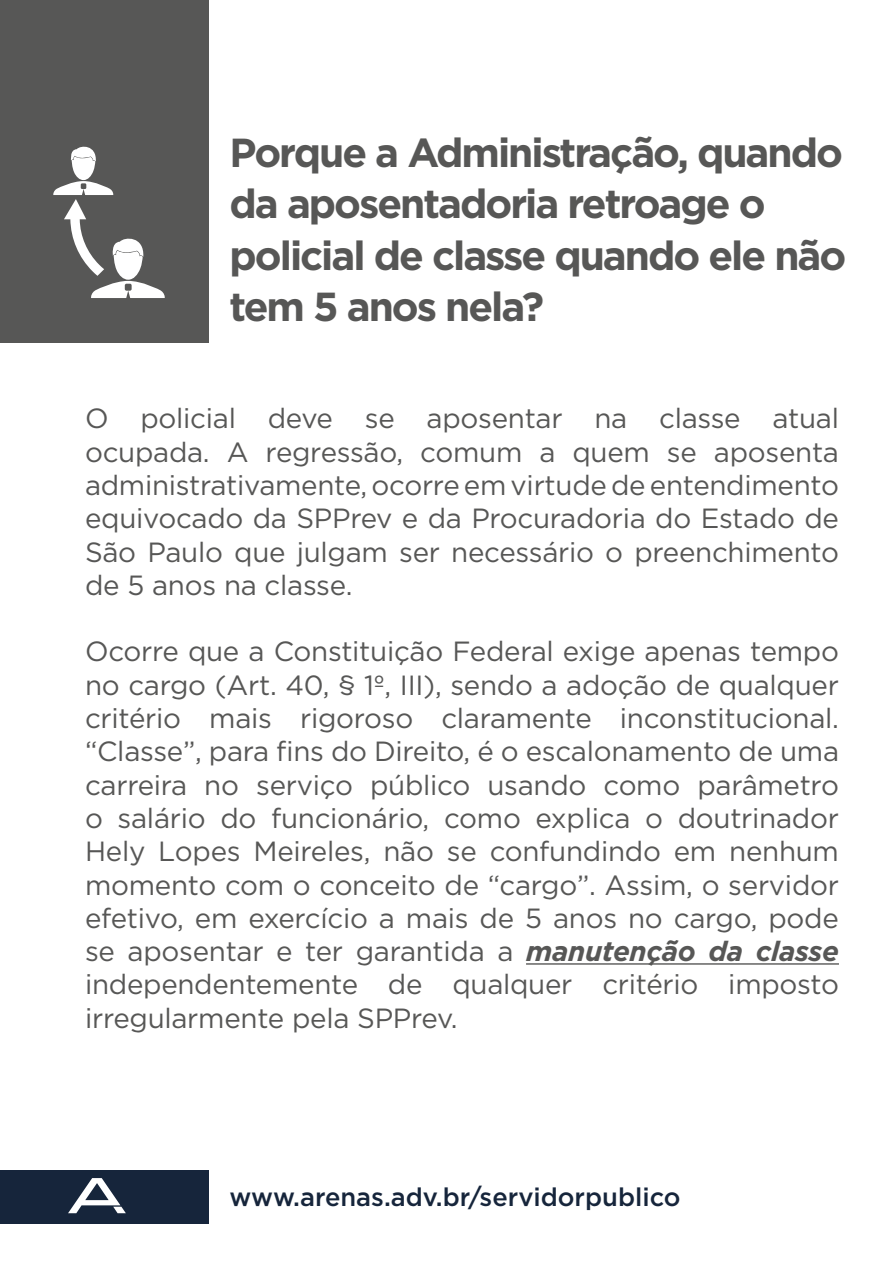
<style>
.page{position:relative;width:893px;height:1263px;background:#fff}
.page>*{position:absolute;margin:0;border:0;box-sizing:border-box;transform-origin:0 0}
.t1{font:700 40.5px/51.3px "Gotham";letter-spacing:-.05em;color:#575756}
.t2{font:27.75px/33.3px "Gotham";letter-spacing:-.01em;color:#575756;text-align:justify}
.t3{font:500 25.5px "Gotham";color:#16253b}
.s1{font-weight:700;font-style:italic}
</style>
<div class="page">
<div style="left:0;top:1170px;width:208px;height:53px;background:#16253b"></div>
<div style="left:0;top:0;width:208px;height:342px;background:#575756"></div>
<hr style="left:526px;top:963px;width:313px;height:2px;background:#575756">
<svg style="left:68px;top:1178px;width:58px;height:35px"></svg>
<svg style="left:53px;top:146px;width:112px;height:152px"></svg>
<h1 class="t1" style="left:230px;top:126px;width:618px">Porque a Administração, quando da aposentadoria retroage o policial de classe quando ele não tem 5 anos nela?</h1>
<p class="t2" style="left:85px;top:401px;width:755px">O policial deve se aposentar na classe atual ocupada. A regressão, comum a quem se aposenta administrativamente, ocorre em virtude de entendimento equivocado da SPPrev e da Procuradoria do Estado de São Paulo que julgam ser necessário o preenchimento de 5 anos na classe.</p>
<p class="t2" style="left:85px;top:634px;width:755px">Ocorre que a Constituição Federal exige apenas tempo no cargo (Art. 40, § 1º, III), sendo a adoção de qualquer critério mais rigoroso claramente inconstitucional. “Classe”, para fins do Direito, é o escalonamento de uma carreira no serviço público usando como parâmetro o salário do funcionário, como explica o doutrinador Hely Lopes Meireles, não se confundindo em nenhum momento com o conceito de “cargo”. Assim, o servidor efetivo, em exercício a mais de 5 anos no cargo, pode se aposentar e ter garantida a <span class="s1">manutenção da classe </span>independentemente de qualquer critério imposto irregularmente pela SPPrev.</p>
<p class="t3" style="left:230px;top:1180px;width:453px">www.arenas.adv.br/servidorpublico</p>
</div>
